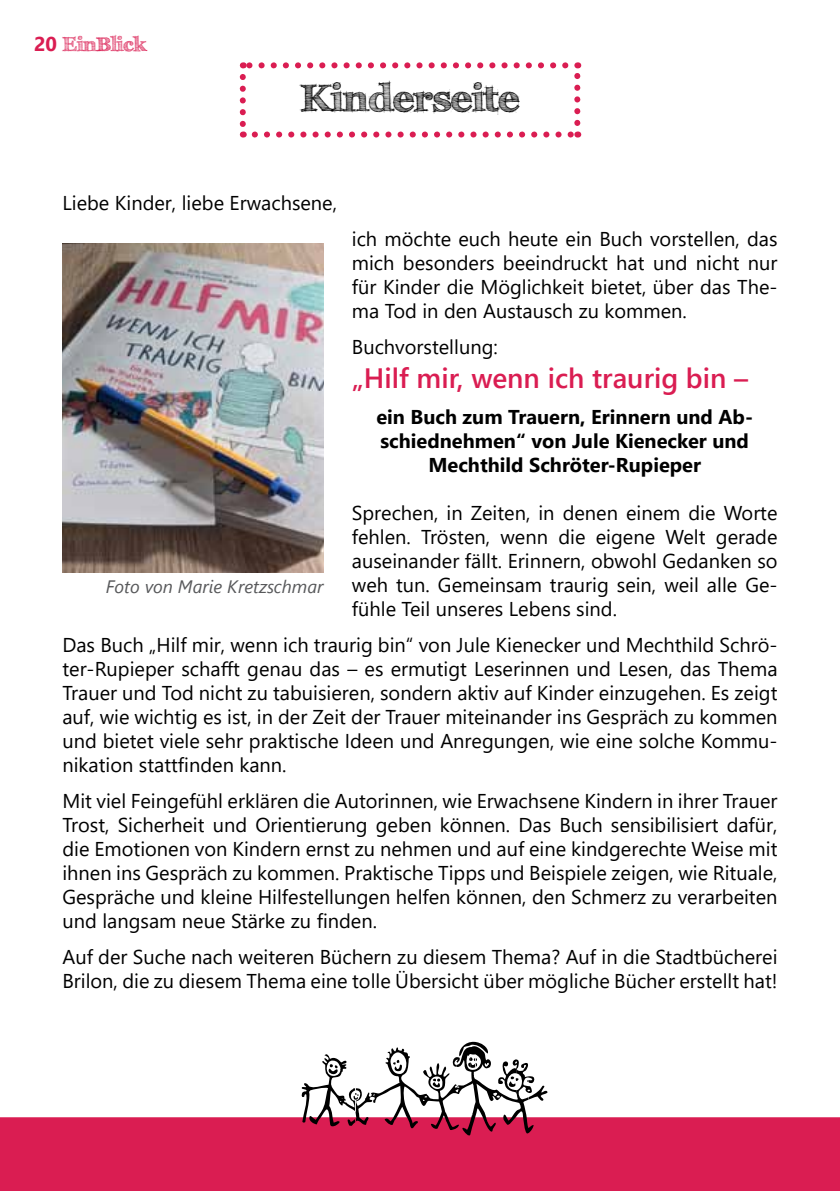
<style>
.page{position:relative;width:840px;height:1191px;background:#fff}
.page>*{position:absolute;margin:0;border:0;box-sizing:border-box;transform-origin:0 0}
.t1{font:700 38px "FFF Tusj";color:#000}
.t2{font:600 28px "Segoe UI";color:#da1d52}
.t3{font:20px/24px "Segoe UI";color:#000;text-align:justify}
.t4{font:700 20px/24px "Segoe UI";color:#000;text-align:center}
.t5{font:700 20px "FFF Tusj";color:#da1d52}
.t6{font:italic 18px "Segoe UI";color:#58595b}
.s1{font-family:"Segoe UI"}
</style>
<div class="page">
<img style="left:62px;top:244px;width:261px;height:329px">
<svg style="left:254px;top:131px;width:317px;height:6px"></svg>
<svg style="left:240px;top:77px;width:6px;height:60px"></svg>
<svg style="left:574px;top:62px;width:6px;height:61px"></svg>
<svg style="left:243px;top:62px;width:322px;height:6px"></svg>
<div style="left:0;top:1117px;width:839px;height:74px;background:#da1d52"></div>
<svg style="left:300px;top:1041px;width:247px;height:97px"></svg>
<p class="t5" style="left:34px;top:32px;width:113px"><span class="s1">20</span> EinBlick</p>
<h1 class="t1" style="left:301px;top:75px;width:220px">Kinderseite</h1>
<p class="t3" style="left:62px;top:189px;width:276px">Liebe Kinder, liebe Erwachsene,</p>
<p class="t3" style="left:351px;top:225px;width:427px">ich möchte euch heute ein Buch vorstellen, das mich besonders beeindruckt hat und nicht nur für Kinder die Möglichkeit bietet, über das The&shy;ma Tod in den Austausch zu kommen.</p>
<p class="t3" style="left:351px;top:333px;width:147px">Buchvorstellung:</p>
<h2 class="t2" style="left:351px;top:351px;width:397px">„Hilf mir, wenn ich traurig bin –</h2>
<p class="t4" style="left:376px;top:403px;width:378px">ein Buch zum Trauern, Erinnern und Ab&shy;schiednehmen“ von Jule Kienecker und<br>Mechthild Schröter-Rupieper</p>
<p class="t3" style="left:352px;top:499px;width:427px">Sprechen, in Zeiten, in denen einem die Worte fehlen. Trösten, wenn die eigene Welt gerade auseinander fällt. Erinnern, obwohl Gedanken so weh tun. Gemeinsam traurig sein, weil alle Ge&shy;fühle Teil unseres Lebens sind.</p>
<p class="t3" style="left:62px;top:631px;width:716px">Das Buch „Hilf mir, wenn ich traurig bin“ von Jule Kienecker und Mechthild Schrö&shy;ter-Rupieper schafft genau das – es ermutigt Leserinnen und Lesen, das Thema Trauer und Tod nicht zu tabuisieren, sondern aktiv auf Kinder einzugehen. Es zeigt auf, wie wichtig es ist, in der Zeit der Trauer miteinander ins Gespräch zu kommen und bietet viele sehr praktische Ideen und Anregungen, wie eine solche Kommu&shy;nikation stattfinden kann.</p>
<p class="t3" style="left:62px;top:787px;width:716px">Mit viel Feingefühl erklären die Autorinnen, wie Erwachsene Kindern in ihrer Trauer Trost, Sicherheit und Orientierung geben können. Das Buch sensibilisiert dafür, die Emotionen von Kindern ernst zu nehmen und auf eine kindgerechte Weise mit ihnen ins Gespräch zu kommen. Praktische Tipps und Beispiele zeigen, wie Rituale, Gespräche und kleine Hilfestellungen helfen können, den Schmerz zu verarbeiten und langsam neue Stärke zu finden.</p>
<p class="t3" style="left:62px;top:943px;width:716px">Auf der Suche nach weiteren Büchern zu diesem Thema? Auf in die Stadtbücherei<br>Brilon, die zu diesem Thema eine tolle Übersicht über mögliche Bücher erstellt hat!</p>
<p class="t6" style="left:106px;top:569px;width:219px">Foto von Marie Kretzschmar</p>
</div>
